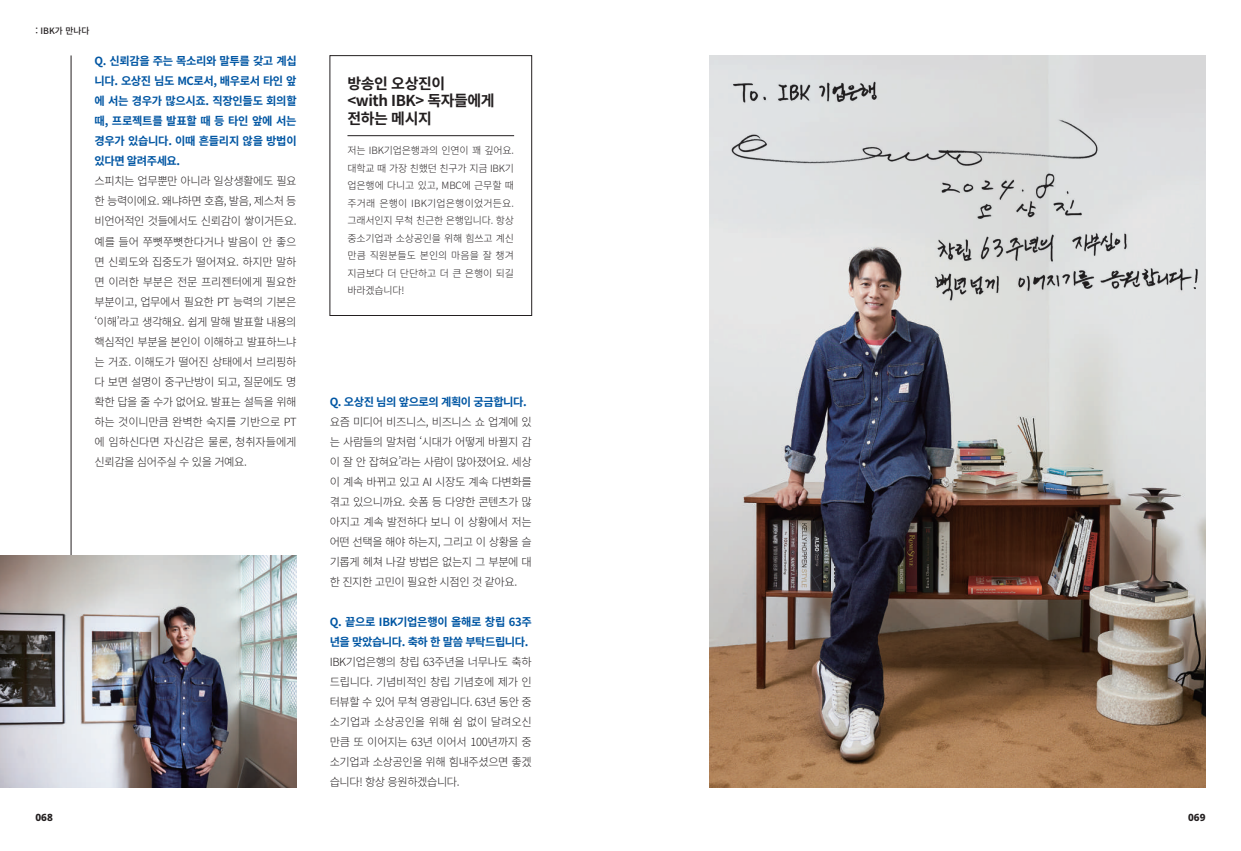
<style>
.page{position:relative;width:1241px;height:851px;background:#fff}
.page>*{position:absolute;margin:0;border:0;box-sizing:border-box;transform-origin:0 0}
.t1{font:700 15px/17.5px "Noto Sans KR";letter-spacing:-.03em;color:#231f20}
.t2{font:300 11.25px/20px "Noto Sans KR";letter-spacing:-.04em;color:#231f20;text-align:justify}
.t3{font:700 11.25px/20px "Noto Sans KR";letter-spacing:-.03em;color:#0156a3;text-align:justify}
.t4{font:300 10px/17.5px "Noto Sans KR";letter-spacing:-.02em;color:#231f20;text-align:justify}
.t5{font:800 10px "Noto Sans";color:#231f20}
.t6{font:500 8.75px "Noto Sans KR";color:#231f20}
</style>
<div class="page">
<img style="left:709px;top:55px;width:496px;height:732px">
<hr style="left:71px;top:55px;width:1px;height:732px;background:#231f20">
<hr style="left:347px;top:135px;width:167px;height:1px;background:#231f20">
<img style="left:0;top:555px;width:296px;height:232px">
<img style="left:726px;top:73px;width:158px;height:36px">
<img style="left:932px;top:229px;width:196px;height:36px">
<img style="left:932px;top:268px;width:268px;height:36px">
<img style="left:726px;top:109px;width:374px;height:111px">
<p class="t6" style="left:35px;top:26px;width:56px">: IBK가 만나다</p>
<p class="t3" style="left:94px;top:51px;width:204px">Q. 신뢰감을 주는 목소리와 말투를 갖고 계십 니다. 오상진 님도 MC로서, 배우로서 타인 앞 에 서는 경우가 많으시죠. 직장인들도 회의할 때, 프로젝트를 발표할 때 등 타인 앞에 서는 경우가 있습니다. 이때 흔들리지 않을 방법이 있다면 알려주세요.</p>
<p class="t2" style="left:94px;top:171px;width:204px">스피치는 업무뿐만 아니라 일상생활에도 필요 한 능력이에요. 왜냐하면 호흡, 발음, 제스처 등 비언어적인 것들에서도 신뢰감이 쌓이거든요. 예를 들어 쭈뼛쭈뼛한다거나 발음이 안 좋으 면 신뢰도와 집중도가 떨어져요. 하지만 말하 면 이러한 부분은 전문 프리젠터에게 필요한 부분이고, 업무에서 필요한 PT 능력의 기본은 ‘이해’라고 생각해요. 쉽게 말해 발표할 내용의 핵심적인 부분을 본인이 이해하고 발표하느냐 는 거죠. 이해도가 떨어진 상태에서 브리핑하 다 보면 설명이 중구난방이 되고, 질문에도 명 확한 답을 줄 수가 없어요. 발표는 설득을 위해 하는 것이니만큼 완벽한 숙지를 기반으로 PT 에 임하신다면 자신감은 물론, 청취자들에게 신뢰감을 심어주실 수 있을 거예요.</p>
<h1 class="t1" style="left:347px;top:75px;width:149px">방송인 오상진이<br>&lt;with IBK&gt; 독자들에게 전하는 메시지</h1>
<p class="t4" style="left:347px;top:142px;width:168px">저는 IBK기업은행과의 인연이 꽤 깊어요. 대학교 때 가장 친했던 친구가 지금 IBK기 업은행에 다니고 있고, MBC에 근무할 때 주거래 은행이 IBK기업은행이었거든요. 그래서인지 무척 친근한 은행입니다. 항상 중소기업과 소상공인을 위해 힘쓰고 계신 만큼 직원분들도 본인의 마음을 잘 챙겨 지금보다 더 단단하고 더 큰 은행이 되길 바라겠습니다!</p>
<p class="t3" style="left:330px;top:391px;width:198px">Q. 오상진 님의 앞으로의 계획이 궁금합니다.</p>
<p class="t2" style="left:330px;top:411px;width:203px">요즘 미디어 비즈니스, 비즈니스 쇼 업계에 있 는 사람들의 말처럼 ‘시대가 어떻게 바뀔지 감 이 잘 안 잡혀요’라는 사람이 많아졌어요. 세상 이 계속 바뀌고 있고 AI 시장도 계속 다변화를 겪고 있으니까요. 숏폼 등 다양한 콘텐츠가 많 아지고 계속 발전하다 보니 이 상황에서 저는 어떤 선택을 해야 하는지, 그리고 이 상황을 슬 기롭게 헤쳐 나갈 방법은 없는지 그 부분에 대 한 진지한 고민이 필요한 시점인 것 같아요.</p>
<p class="t3" style="left:330px;top:611px;width:203px">Q. 끝으로 IBK기업은행이 올해로 창립 63주 년을 맞았습니다. 축하 한 말씀 부탁드립니다.</p>
<p class="t2" style="left:330px;top:651px;width:203px">IBK기업은행의 창립 63주년을 너무나도 축하 드립니다. 기념비적인 창립 기념호에 제가 인 터뷰할 수 있어 무척 영광입니다. 63년 동안 중 소기업과 소상공인을 위해 쉼 없이 달려오신 만큼 또 이어지는 63년 이어서 100년까지 중 소기업과 소상공인을 위해 힘내주셨으면 좋겠 습니다! 항상 응원하겠습니다.</p>
<p class="t5" style="left:35px;top:809px;width:19px">068</p>
<p class="t5" style="left:1187px;top:809px;width:19px">069</p>
</div>
